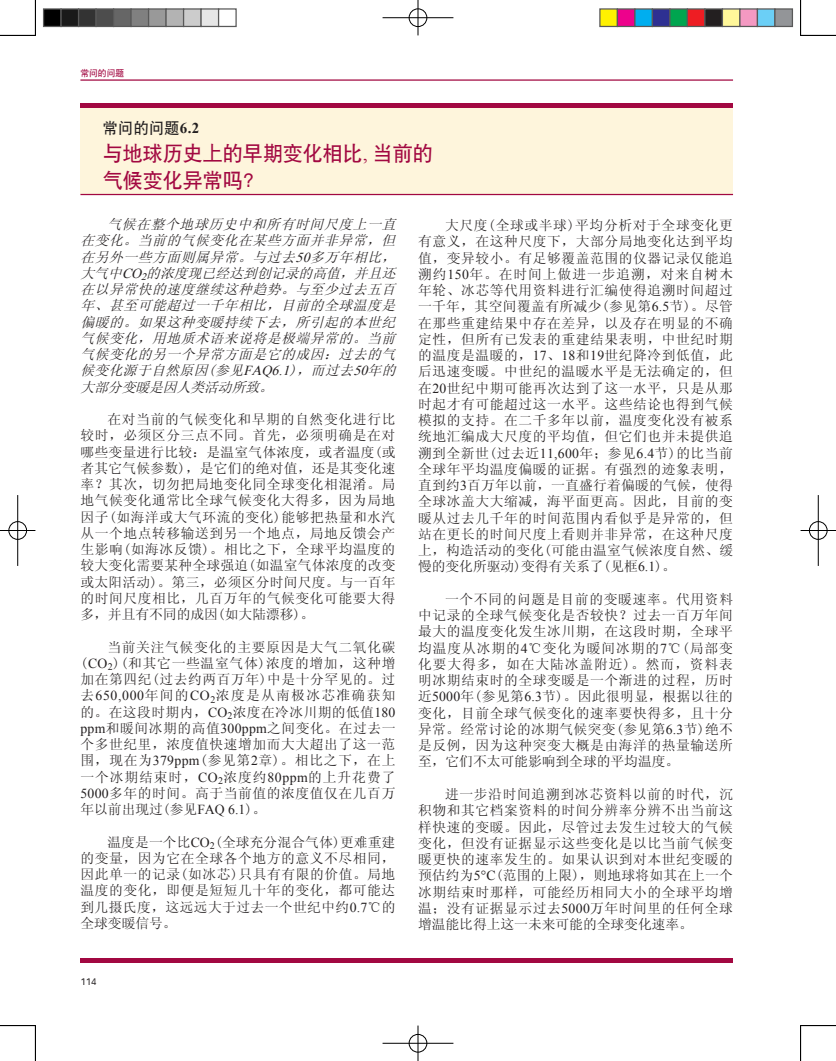
<style>
.page{position:relative;width:836px;height:1061px;background:#fff}
.page>*{position:absolute;margin:0;border:0;box-sizing:border-box;transform-origin:0 0}
.t1{font:20px/27px "SIL Hei Med Jian";color:#a20841}
.t2{font:15px "SIL Hei Med Jian";letter-spacing:.025em;color:#231f20}
.t3{font:13.75px/16.2px "Sim Sun";letter-spacing:.045em;color:#231f20;text-align:justify}
.t4{font:italic 13.75px/16.2px "Sim Sun";color:#231f20;text-align:justify}
.t5{font:10px "SIL Hei Med Jian";color:#231f20}
.t6{font:8.75px "SIL Hei Med Jian";color:#a20841}
.s1{font-family:"Times New Roman";font-weight:700}
.s2{font-family:"Times New Roman"}
</style>
<div class="page">
<hr style="left:80px;top:79px;width:653px;height:2px;background:#a20841">
<div style="left:80px;top:107px;width:653px;height:87px;background:#fef5dc"></div>
<hr style="left:80px;top:103px;width:653px;height:4px;background:#a20841">
<hr style="left:80px;top:194px;width:653px;height:1px;background:#a20841">
<hr style="left:80px;top:958px;width:653px;height:4px;background:#a20841">
<hr style="left:0;top:35px;width:35px;height:1px;background:#000">
<hr style="left:800px;top:35px;width:36px;height:1px;background:#000">
<hr style="left:0;top:1025px;width:35px;height:1px;background:#000">
<hr style="left:800px;top:1025px;width:36px;height:1px;background:#000">
<hr style="left:35px;top:0;width:1px;height:35px;background:#000">
<hr style="left:35px;top:1025px;width:1px;height:36px;background:#000">
<hr style="left:800px;top:0;width:1px;height:35px;background:#000">
<hr style="left:800px;top:1025px;width:1px;height:36px;background:#000">
<div style="left:408px;top:8px;width:20px;height:19px;border:2px solid #fff;border-radius:50%"></div>
<hr style="left:382px;top:17px;width:71px;height:2px;background:#fff">
<hr style="left:417px;top:0;width:2px;height:35px;background:#fff">
<div style="left:409px;top:9px;width:18px;height:18px;border:1px solid #000;border-radius:50%"></div>
<hr style="left:382px;top:18px;width:71px;height:1px;background:#000">
<hr style="left:418px;top:0;width:1px;height:35px;background:#000">
<div style="left:408px;top:1033px;width:20px;height:20px;border:2px solid #fff;border-radius:50%"></div>
<hr style="left:382px;top:1042px;width:71px;height:2px;background:#fff">
<hr style="left:417px;top:1025px;width:2px;height:36px;background:#fff">
<div style="left:409px;top:1034px;width:18px;height:18px;border:1px solid #000;border-radius:50%"></div>
<hr style="left:382px;top:1043px;width:71px;height:1px;background:#000">
<hr style="left:418px;top:1025px;width:1px;height:36px;background:#000">
<div style="left:8px;top:521px;width:19px;height:19px;border:2px solid #fff;border-radius:50%"></div>
<hr style="left:17px;top:495px;width:2px;height:71px;background:#fff">
<div style="left:9px;top:521px;width:18px;height:18px;border:1px solid #000;border-radius:50%"></div>
<hr style="left:0;top:530px;width:35px;height:1px;background:#000">
<hr style="left:18px;top:495px;width:1px;height:71px;background:#000">
<div style="left:808px;top:521px;width:20px;height:19px;border:2px solid #fff;border-radius:50%"></div>
<hr style="left:817px;top:495px;width:2px;height:71px;background:#fff">
<div style="left:809px;top:521px;width:18px;height:18px;border:1px solid #000;border-radius:50%"></div>
<hr style="left:800px;top:530px;width:36px;height:1px;background:#000">
<hr style="left:818px;top:495px;width:1px;height:71px;background:#000">
<div style="left:44px;top:9px;width:17px;height:17px;background:#000"></div>
<div style="left:43px;top:8px;width:19px;height:19px;border:1px solid #595959"></div>
<div style="left:61px;top:9px;width:18px;height:17px;background:#1a1a1a"></div>
<div style="left:60px;top:8px;width:19px;height:19px;border:1px solid #595959"></div>
<div style="left:79px;top:9px;width:17px;height:17px;background:#333"></div>
<div style="left:78px;top:8px;width:19px;height:19px;border:1px solid #595959"></div>
<div style="left:96px;top:9px;width:18px;height:17px;background:#4d4d4d"></div>
<div style="left:95px;top:8px;width:19px;height:19px;border:1px solid #595959"></div>
<div style="left:114px;top:9px;width:17px;height:17px;background:#666"></div>
<div style="left:113px;top:8px;width:19px;height:19px;border:1px solid #595959"></div>
<div style="left:131px;top:9px;width:18px;height:17px;background:#808080"></div>
<div style="left:130px;top:8px;width:19px;height:19px;border:1px solid #595959"></div>
<div style="left:149px;top:9px;width:17px;height:17px;background:#999"></div>
<div style="left:148px;top:8px;width:19px;height:19px;border:1px solid #595959"></div>
<div style="left:166px;top:9px;width:18px;height:17px;background:#b3b3b3"></div>
<div style="left:165px;top:8px;width:19px;height:19px;border:1px solid #595959"></div>
<div style="left:184px;top:9px;width:17px;height:17px;background:#ccc"></div>
<div style="left:183px;top:8px;width:19px;height:19px;border:1px solid #595959"></div>
<div style="left:201px;top:9px;width:18px;height:17px;background:#e6e6e6"></div>
<div style="left:200px;top:8px;width:19px;height:19px;border:1px solid #595959"></div>
<div style="left:218px;top:8px;width:19px;height:19px;border:1px solid #595959"></div>
<div style="left:600px;top:9px;width:17px;height:17px;background:#fff101"></div>
<div style="left:599px;top:8px;width:19px;height:19px;border:1px solid #595959"></div>
<div style="left:617px;top:9px;width:18px;height:17px;background:#ed028c"></div>
<div style="left:617px;top:8px;width:18px;height:19px;border:1px solid #595959"></div>
<div style="left:635px;top:9px;width:17px;height:17px;background:#00aeef"></div>
<div style="left:634px;top:8px;width:19px;height:19px;border:1px solid #595959"></div>
<div style="left:652px;top:9px;width:18px;height:17px;background:#2e3092"></div>
<div style="left:652px;top:8px;width:18px;height:19px;border:1px solid #595959"></div>
<div style="left:670px;top:9px;width:17px;height:17px;background:#00a54f"></div>
<div style="left:669px;top:8px;width:19px;height:19px;border:1px solid #595959"></div>
<div style="left:687px;top:9px;width:18px;height:17px;background:#ee1d23"></div>
<div style="left:687px;top:8px;width:18px;height:19px;border:1px solid #595959"></div>
<div style="left:705px;top:9px;width:17px;height:17px;background:#231f20"></div>
<div style="left:704px;top:8px;width:19px;height:19px;border:1px solid #595959"></div>
<div style="left:722px;top:9px;width:18px;height:17px;background:#fff79a"></div>
<div style="left:722px;top:8px;width:18px;height:19px;border:1px solid #595959"></div>
<div style="left:740px;top:9px;width:17px;height:17px;background:#f499c2"></div>
<div style="left:739px;top:8px;width:19px;height:19px;border:1px solid #595959"></div>
<div style="left:757px;top:9px;width:18px;height:17px;background:#6bcff6"></div>
<div style="left:757px;top:8px;width:18px;height:19px;border:1px solid #595959"></div>
<div style="left:775px;top:9px;width:17px;height:17px;background:#939598"></div>
<div style="left:774px;top:8px;width:19px;height:19px;border:1px solid #595959"></div>
<p class="t6" style="left:80px;top:67px;width:45px">常问的问题</p>
<p class="t2" style="left:103px;top:118px;width:98px">常问的问题<span class="s1">6.2</span></p>
<h1 class="t1" style="left:103px;top:138px;width:332px">与地球历史上的早期变化相比<span class="s2">,</span> 当前的气候变化异常吗？</h1>
<p class="t4" style="left:80px;top:216px;width:320px;text-indent:27px">气候在整个地球历史中和所有时间尺度上一直在变化。当前的气候变化在某些方面并非异常，但在另外一些方面则属异常。与过去<span class="s2">50</span>多万年相比，大气中<span class="s2">CO</span><sub>2</sub>的浓度现已经达到创记录的高值，并且还在以异常快的速度继续这种趋势。与至少过去五百年、甚至可能超过一千年相比，目前的全球温度是偏暖的。如果这种变暖持续下去，所引起的本世纪气候变化，用地质术语来说将是极端异常的。当前气候变化的另一个异常方面是它的成因：过去的气候变化源于自然原因(参见<span class="s2">FAQ6.1</span>)，而过去<span class="s2">50</span>年的大部分变暖是因人类活动所致。</p>
<p class="t3" style="left:80px;top:411px;width:317px;text-indent:27px">在对当前的气候变化和早期的自然变化进行比较时，必须区分三点不同。首先，必须明确是在对哪些变量进行比较：是温室气体浓度，或者温度(或者其它气候参数)，是它们的绝对值，还是其变化速率？其次，切勿把局地变化同全球变化相混淆。局地气候变化通常比全球气候变化大得多，因为局地因子(如海洋或大气环流的变化)能够把热量和水汽从一个地点转移输送到另一个地点，局地反馈会产生影响(如海冰反馈)。相比之下，全球平均温度的较大变化需要某种全球强迫(如温室气体浓度的改变或太阳活动)。第三，必须区分时间尺度。与一百年的时间尺度相比，几百万年的气候变化可能要大得多，并且有不同的成因(如大陆漂移)。</p>
<p class="t3" style="left:80px;top:638px;width:317px;text-indent:27px">当前关注气候变化的主要原因是大气二氧化碳(<span class="s2">CO</span><sub>2</sub>)(和其它一些温室气体)浓度的增加，这种增加在第四纪(过去约两百万年)中是十分罕见的。过去<span class="s2">650,000</span>年间的<span class="s2">CO</span><sub>2</sub>浓度是从南极冰芯准确获知的。在这段时期内，<span class="s2">CO</span><sub>2</sub>浓度在冷冰川期的低值<span class="s2">180 ppm</span>和暖间冰期的高值<span class="s2">300ppm</span>之间变化。在过去一个多世纪里，浓度值快速增加而大大超出了这一范围，现在为<span class="s2">379ppm</span>(参见第<span class="s2">2</span>章)。相比之下，在上一个冰期结束时，<span class="s2">CO</span><sub>2</sub>浓度约<span class="s2">80ppm</span>的上升花费了<span class="s2">5000</span>多年的时间。高于当前值的浓度值仅在几百万年以前出现过(参见<span class="s2">FAQ 6.1</span>)。</p>
<p class="t3" style="left:80px;top:833px;width:317px;text-indent:27px">温度是一个比<span class="s2">CO</span><sub>2</sub>(全球充分混合气体)更难重建的变量，因为它在全球各个地方的意义不尽相同，因此单一的记录(如冰芯)只具有有限的价值。局地温度的变化，即便是短短几十年的变化，都可能达到几摄氏度，这远远大于过去一个世纪中约<span class="s2">0.7</span>℃的全球变暖信号。</p>
<p class="t3" style="left:418px;top:217px;width:317px;text-indent:27px">大尺度(全球或半球)平均分析对于全球变化更有意义，在这种尺度下，大部分局地变化达到平均值，变异较小。有足够覆盖范围的仪器记录仅能追溯约<span class="s2">150</span>年。在时间上做进一步追溯，对来自树木年轮、冰芯等代用资料进行汇编使得追溯时间超过一千年，其空间覆盖有所减少(参见第<span class="s2">6.5</span>节)。尽管在那些重建结果中存在差异，以及存在明显的不确定性，但所有已发表的重建结果表明，中世纪时期的温度是温暖的，<span class="s2">17</span>、<span class="s2">18</span>和<span class="s2">19</span>世纪降冷到低值，此后迅速变暖。中世纪的温暖水平是无法确定的，但在<span class="s2">20</span>世纪中期可能再次达到了这一水平，只是从那时起才有可能超过这一水平。这些结论也得到气候模拟的支持。在二千多年以前，温度变化没有被系统地汇编成大尺度的平均值，但它们也并未提供追溯到全新世(过去近<span class="s2">11,600</span>年；参见<span class="s2">6.4</span>节)的比当前全球年平均温度偏暖的证据。有强烈的迹象表明，直到约<span class="s2">3</span>百万年以前，一直盛行着偏暖的气候，使得全球冰盖大大缩减，海平面更高。因此，目前的变暖从过去几千年的时间范围内看似乎是异常的，但站在更长的时间尺度上看则并非异常，在这种尺度上，构造活动的变化(可能由温室气候浓度自然、缓慢的变化所驱动)变得有关系了(见框<span class="s2">6.1</span>)。</p>
<p class="t3" style="left:418px;top:591px;width:317px;text-indent:27px">一个不同的问题是目前的变暖速率。代用资料中记录的全球气候变化是否较快？过去一百万年间最大的温度变化发生冰川期，在这段时期，全球平均温度从冰期的<span class="s2">4</span>℃变化为暖间冰期的<span class="s2">7</span>℃(局部变化要大得多，如在大陆冰盖附近)。然而，资料表明冰期结束时的全球变暖是一个渐进的过程，历时近<span class="s2">5000</span>年(参见第<span class="s2">6.3</span>节)。因此很明显，根据以往的变化，目前全球气候变化的速率要快得多，且十分异常。经常讨论的冰期气候突变(参见第<span class="s2">6.3</span>节)绝不是反例，因为这种突变大概是由海洋的热量输送所至，它们不太可能影响到全球的平均温度。</p>
<p class="t3" style="left:418px;top:786px;width:317px;text-indent:27px">进一步沿时间追溯到冰芯资料以前的时代，沉积物和其它档案资料的时间分辨率分辨不出当前这样快速的变暖。因此，尽管过去发生过较大的气候变化，但没有证据显示这些变化是以比当前气候变暖更快的速率发生的。如果认识到对本世纪变暖的预估约为<span class="s2">5°C</span>(范围的上限)，则地球将如其在上一个冰期结束时那样，可能经历相同大小的全球平均增温；没有证据显示过去<span class="s2">5000</span>万年时间里的任何全球增温能比得上这一未来可能的全球变化速率。</p>
<p class="t5" style="left:80px;top:975px;width:18px">114</p>
</div>
